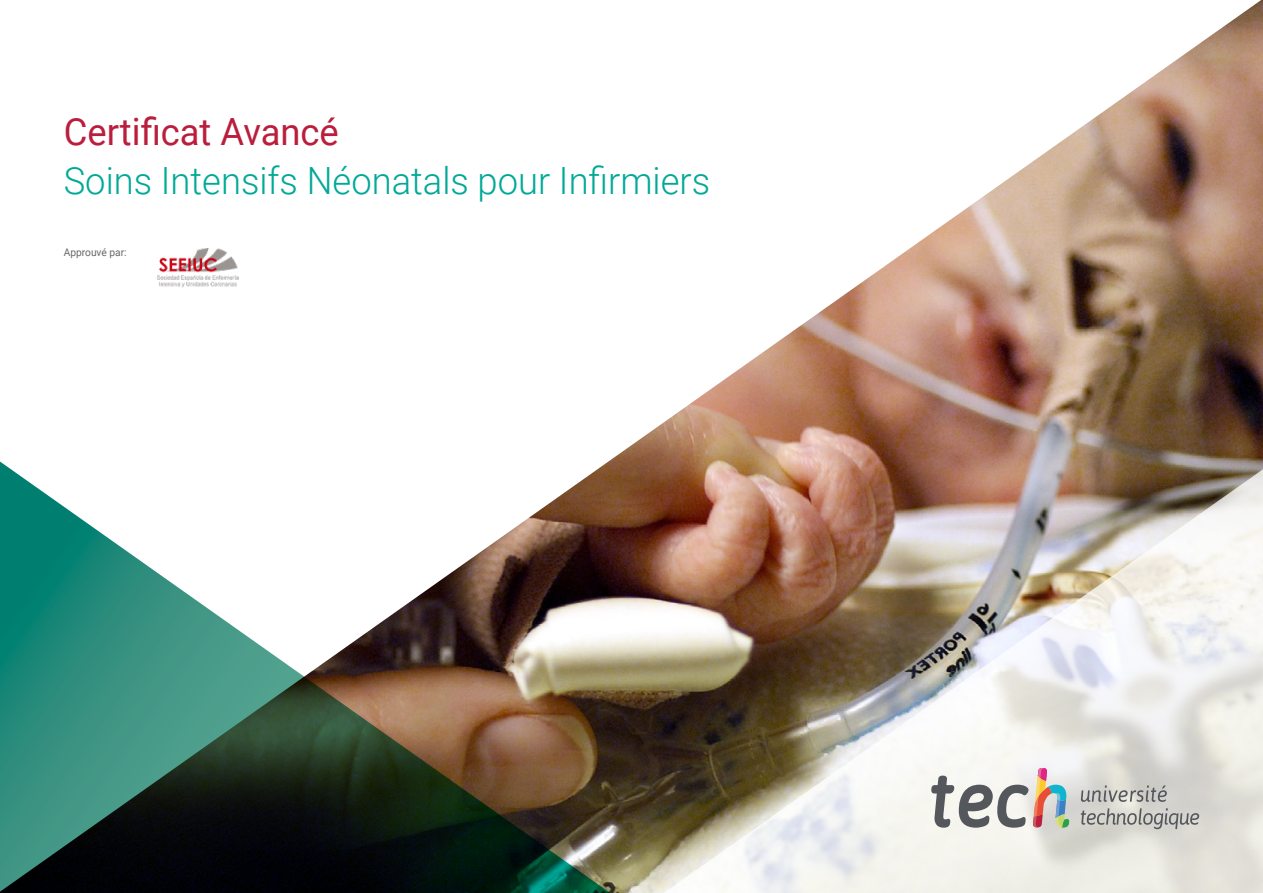
<style>
.page{position:relative;width:1263px;height:893px;background:#fff}
.page>*{position:absolute;margin:0;border:0;box-sizing:border-box;transform-origin:0 0}
.t1{font:300 37.5px "Roboto";color:#00a996}
.t2{font:37.5px "Roboto";color:#ba1e3c}
.t3{font:10.5px "Roboto";color:#646669}
</style>
<div class="page">
<img style="left:630px;top:0;width:633px;height:454px">
<img style="left:0;top:446px;width:640px;height:447px">
<img style="left:634px;top:454px;width:629px;height:439px">
<svg style="left:1081px;top:785px;width:86px;height:17px"></svg>
<svg style="left:1081px;top:808px;width:118px;height:21px;background:#b7b7b3"></svg>
<svg style="left:931px;top:768px;width:138px;height:60px"></svg>
<img style="left:157px;top:248px;width:82px;height:40px">
<p class="t2" style="left:64px;top:105px;width:277px">Certificat Avancé</p>
<p class="t1" style="left:64px;top:155px;width:648px">Soins Intensifs Néonatals pour Infirmiers</p>
<p class="t3" style="left:64px;top:245px;width:64px">Approuvé par:</p>
</div>
